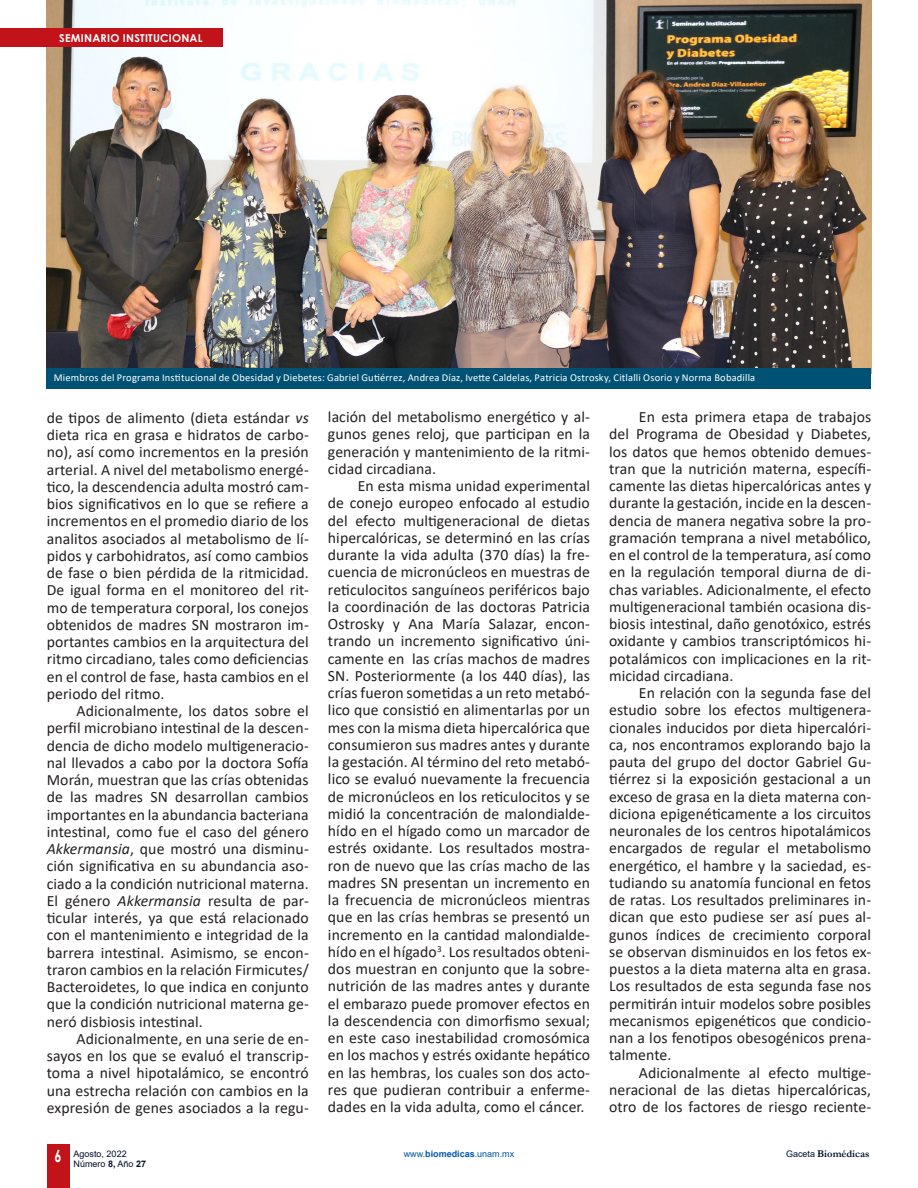
<style>
.page{position:relative;width:918px;height:1188px;background:#fff}
.page>*{position:absolute;margin:0;border:0;box-sizing:border-box;transform-origin:0 0}
.t1{font:700 17.1px "Century Gothic";color:#fff;scale:.74 1}
.t2{font:15.75px/17.2px "Calibri";letter-spacing:.005em;color:#231f20;text-align:justify}
.t3{font:700 10.8px "Century Gothic";letter-spacing:.02em;color:#fff}
.t4{font:10.5px "Calibri";letter-spacing:.015em;color:#fff}
.t5{font:700 10.5px "Garamond";color:#00102d}
.t6{font:9px "Arial";color:#00102d}
.t7{font:9px "Arial";color:#0159a9}
.s1{font-style:italic}
.s2{font-weight:700}
.s3{font-family:"Arial";font-weight:400;font-size:9px}
</style>
<div class="page">
<div style="left:47px;top:1145px;width:22px;height:43px;background:#c2121a"></div>
<img style="left:47px;top:0;width:824px;height:368px">
<div style="left:0;top:28px;width:223px;height:19px;background:#c2121a"></div>
<div style="left:47px;top:368px;width:824px;height:21px;background:#005274"></div>
<p class="t3" style="left:59px;top:30px;width:145px">SEMINARIO INSTITUCIONAL</p>
<p class="t4" style="left:54px;top:370px;width:703px">Miembros del Programa Institucional de Obesidad y Diebetes: Gabriel Gutiérrez, Andrea Díaz, Ivette Caldelas, Patricia Ostrosky, Citlalli Osorio y Norma Bobadilla</p>
<p class="t2" style="left:47px;top:409px;width:264px">de tipos de alimento (dieta estándar <span class="s1">vs </span>dieta rica en grasa e hidratos de carbo&shy;no), así como incrementos en la presión arterial. A nivel del metabolismo energé&shy;tico, la descendencia adulta mostró cam&shy;bios significativos en lo que se refiere a incrementos en el promedio diario de los analitos asociados al metabolismo de lí&shy;pidos y carbohidratos, así como cambios de fase o bien pérdida de la ritmicidad.<br>De igual forma en el monitoreo del rit&shy;mo de temperatura corporal, los conejos obtenidos de madres SN mostraron im&shy;portantes cambios en la arquitectura del ritmo circadiano, tales como deficiencias en el control de fase, hasta cambios en el periodo del ritmo.</p>
<p class="t2" style="left:47px;top:702px;width:264px;text-indent:30px">Adicionalmente, los datos sobre el perfil microbiano intestinal de la descen&shy;dencia de dicho modelo multigeneracio&shy;nal llevados a cabo por la doctora Sofía Morán, muestran que las crías obtenidas de las madres SN desarrollan cambios importantes en la abundancia bacteriana intestinal, como fue el caso del género <span class="s1">Akkermansia</span>, que mostró una disminu&shy;ción significativa en su abundancia aso&shy;ciado a la condición nutricional materna.<br>El género <span class="s1">Akkermansia</span> resulta de par&shy;ticular interés, ya que está relacionado con el mantenimiento e integridad de la barrera intestinal. Asimismo, se encon&shy;traron cambios en la relación Firmicutes/ Bacteroidetes, lo que indica en conjunto que la condición nutricional materna ge&shy;neró disbiosis intestinal.</p>
<p class="t2" style="left:47px;top:1030px;width:264px;text-indent:30px">Adicionalmente, en una serie de en&shy;sayos en los que se evaluó el transcrip&shy;toma a nivel hipotalámico, se encontró una estrecha relación con cambios en la expresión de genes asociados a la regu-</p>
<p class="t2" style="left:328px;top:408px;width:264px">lación del metabolismo energético y al&shy;gunos genes reloj, que participan en la generación y mantenimiento de la ritmi&shy;cidad circadiana.</p>
<p class="t2" style="left:328px;top:477px;width:264px;text-indent:30px">En esta misma unidad experimental de conejo europeo enfocado al estudio del efecto multigeneracional de dietas hipercalóricas, se determinó en las crías durante la vida adulta (370 días) la fre&shy;cuencia de micronúcleos en muestras de reticulocitos sanguíneos periféricos bajo la coordinación de las doctoras Patricia Ostrosky y Ana María Salazar, encon&shy;trando un incremento significativo úni&shy;camente en las crías machos de madres SN. Posteriormente (a los 440 días), las crías fueron sometidas a un reto metabó&shy;lico que consistió en alimentarlas por un mes con la misma dieta hipercalórica que consumieron sus madres antes y durante la gestación. Al término del reto metabó&shy;lico se evaluó nuevamente la frecuencia de micronúcleos en los reticulocitos y se midió la concentración de malondialde&shy;hído en el hígado como un marcador de estrés oxidante. Los resultados mostra&shy;ron de nuevo que las crías macho de las madres SN presentan un incremento en la frecuencia de micronúcleos mientras que en las crías hembras se presentó un incremento en la cantidad malondialde&shy;hído en el hígado<sup>3</sup>. Los resultados obteni&shy;dos muestran en conjunto que la sobre&shy;nutrición de las madres antes y durante el embarazo puede promover efectos en la descendencia con dimorfismo sexual; en este caso inestabilidad cromosómica en los machos y estrés oxidante hepático en las hembras, los cuales son dos acto&shy;res que pudieran contribuir a enferme&shy;dades en la vida adulta, como el cáncer.</p>
<p class="t2" style="left:609px;top:408px;width:264px;text-indent:30px">En esta primera etapa de trabajos del Programa de Obesidad y Diabetes, los datos que hemos obtenido demues&shy;tran que la nutrición materna, específi&shy;camente las dietas hipercalóricas antes y durante la gestación, incide en la descen&shy;dencia de manera negativa sobre la pro&shy;gramación temprana a nivel metabólico, en el control de la temperatura, así como en la regulación temporal diurna de di&shy;chas variables. Adicionalmente, el efecto multigeneracional también ocasiona dis&shy;biosis intestinal, daño genotóxico, estrés oxidante y cambios transcriptómicos hi&shy;potalámicos con implicaciones en la rit&shy;micidad circadiana.</p>
<p class="t2" style="left:609px;top:684px;width:264px;text-indent:30px">En relación con la segunda fase del estudio sobre los efectos multigenera&shy;cionales inducidos por dieta hipercalóri&shy;ca, nos encontramos explorando bajo la pauta del grupo del doctor Gabriel Gu&shy;tiérrez si la exposición gestacional a un exceso de grasa en la dieta materna con&shy;diciona epigenéticamente a los circuitos neuronales de los centros hipotalámicos encargados de regular el metabolismo energético, el hambre y la saciedad, es&shy;tudiando su anatomía funcional en fetos de ratas. Los resultados preliminares in&shy;dican que esto pudiese ser así pues al&shy;gunos índices de crecimiento corporal se observan disminuidos en los fetos ex&shy;puestos a la dieta materna alta en grasa.<br>Los resultados de esta segunda fase nos permitirán intuir modelos sobre posibles mecanismos epigenéticos que condicio&shy;nan a los fenotipos obesogénicos prena&shy;talmente.</p>
<p class="t2" style="left:609px;top:1063px;width:264px;text-indent:30px">Adicionalmente al efecto multige&shy;neracional de las dietas hipercalóricas, otro de los factores de riesgo reciente-</p>
<p class="t1" style="left:55px;top:1143px;width:11px">6</p>
<p class="t7" style="left:404px;top:1148px;width:112px">www.<span class="s2">biomedicas</span>.unam.mx</p>
<p class="t5" style="left:786px;top:1146px;width:85px"><span class="s3">Gaceta</span> Biomédicas</p>
<p class="t6" style="left:74px;top:1147px;width:55px">Agosto, 2022</p>
<p class="t6" style="left:74px;top:1158px;width:74px">Número <span class="s2">8,</span> Año <span class="s2">27</span></p>
</div>
